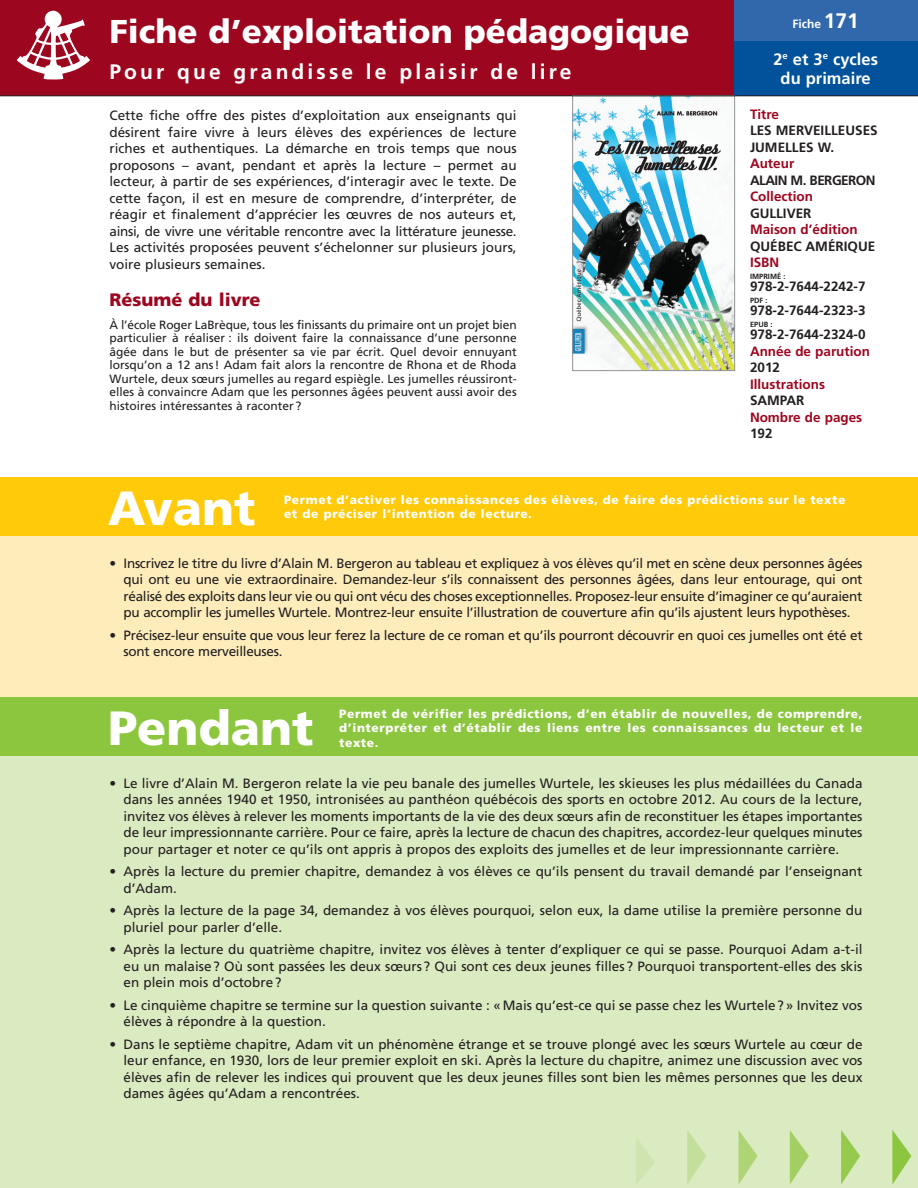
<style>
.page{position:relative;width:918px;height:1188px;background:#fff}
.page>*{position:absolute;margin:0;border:0;box-sizing:border-box;transform-origin:0 0}
.t1{font:900 48px "Frutiger";color:#fff}
.t2{font:900 33px "Frutiger";color:#fff}
.t3{font:700 21px "Frutiger";letter-spacing:.15em;color:#fff}
.t4{font:900 18px "Frutiger";color:#9d061f}
.t5{font:700 16.5px/19.8px "Frutiger";color:#fff;text-align:center}
.Paragraph_Style_2{font:13.5px/16.5px "Frutiger";color:#231f20;text-align:justify}
.Paragraph_Style_2-2{font:13.5px/16.5px "Frutiger";letter-spacing:-.02em;color:#231f20}
.t6{font:700 13.5px/16.5px "Frutiger";color:#231f20}
.t7{font:700 13.5px/16.5px "Frutiger";color:#9d061f}
.t8{font:700 13.5px "Frutiger";letter-spacing:-.04em;color:#231f20}
.t9{font:12px/13.5px "Frutiger";color:#231f20;text-align:justify}
.t10{font:900 12px/14.4px "Frutiger";letter-spacing:.05em;color:#fff}
.t11{font:700 12px "Frutiger";color:#fff}
.t12{font:700 7.5px "Frutiger";color:#231f20}
.s1{font-size:21px}
.s2{color:#231f20}
</style>
<div class="page">
<div style="left:729px;top:12px;width:189px;height:84px;background:#01519b"></div>
<div style="left:729px;top:0;width:189px;height:40px;background:#3068ab"></div>
<div style="left:0;top:0;width:733px;height:96px;background:#9d061f"></div>
<svg style="left:17px;top:11px;width:73px;height:68px"></svg>
<img style="left:574px;top:97px;width:159px;height:272px">
<div style="left:572px;top:95px;width:163px;height:276px;border:1px solid #939598"></div>
<hr style="left:0;top:96px;width:918px;height:1px;background:#231f20">
<div style="left:0;top:690px;width:918px;height:498px;background:#daeac1"></div>
<div style="left:0;top:518px;width:918px;height:216px;background:#feedbb"></div>
<svg style="left:636px;top:1137px;width:19px;height:47px"></svg>
<svg style="left:687px;top:1130px;width:19px;height:54px"></svg>
<svg style="left:739px;top:1131px;width:19px;height:53px"></svg>
<svg style="left:790px;top:1130px;width:19px;height:54px"></svg>
<svg style="left:841px;top:1130px;width:19px;height:55px"></svg>
<svg style="left:892px;top:1130px;width:19px;height:55px"></svg>
<div style="left:0;top:477px;width:918px;height:59px;background:#feca0a"></div>
<div style="left:0;top:698px;width:918px;height:58px;background:#8bc63e"></div>
<p class="t2" style="left:110px;top:11px;width:582px">Fiche d’exploitation pédagogique</p>
<p class="t3" style="left:110px;top:59px;width:463px">Pour que grandisse le plaisir de lire</p>
<p class="Paragraph_Style_2" style="left:110px;top:107px;width:409px">Cette fiche offre des pistes d’exploitation aux enseignants qui désirent faire vivre à leurs élèves des expériences de lecture riches et authentiques. La démarche en trois temps que nous proposons – avant, pendant et après la lecture – permet au lecteur, à partir de ses expériences, d’interagir avec le texte. De cette façon, il est en mesure de comprendre, d’interpréter, de réagir et finalement d’apprécier les œuvres de nos auteurs et, ainsi, de vivre une véritable rencontre avec la littérature jeunesse.<br>Les activités proposées peuvent s’échelonner sur plusieurs jours, voire plusieurs semaines.</p>
<p class="t4" style="left:110px;top:289px;width:152px">Résumé du livre</p>
<p class="t9" style="left:110px;top:317px;width:409px">À l’école Roger LaBrèque, tous les finissants du primaire ont un projet bien particulier à réaliser : ils doivent faire la connaissance d’une personne âgée dans le but de présenter sa vie par écrit. Quel devoir ennuyant lorsqu’on a 12 ans! Adam fait alors la rencontre de Rhona et de Rhoda Wurtele, deux sœurs jumelles au regard espiègle. Les jumelles réussiront&shy;elles à convaincre Adam que les personnes âgées peuvent aussi avoir des histoires intéressantes à raconter ?</p>
<p class="t11" style="left:793px;top:17px;width:68px">Fiche <span class="s1">171</span></p>
<p class="t5" style="left:773px;top:49px;width:106px">2<sup>e</sup> et 3<sup>e</sup> cycles du primaire</p>
<p class="t7" style="left:750px;top:105px;width:31px">Titre</p>
<p class="t6" style="left:750px;top:122px;width:129px">LES MERVEILLEUSES<br>JUMELLES W.</p>
<p class="t7" style="left:750px;top:155px;width:46px">Auteur</p>
<p class="t8" style="left:750px;top:172px;width:127px">ALAIN M. BERGERON</p>
<p class="t7" style="left:750px;top:188px;width:65px">Collection</p>
<p class="t6" style="left:750px;top:204px;width:63px">GULLIVER</p>
<p class="t7" style="left:750px;top:221px;width:127px">Maison d’édition<br><span class="s2">QUÉBEC AMÉRIQUE</span></p>
<p class="t7" style="left:750px;top:254px;width:31px">ISBN</p>
<p class="t12" style="left:750px;top:272px;width:37px">IMPRIMÉ :</p>
<p class="t6" style="left:750px;top:278px;width:117px">978-2-7644-2242-7</p>
<p class="t12" style="left:750px;top:296px;width:19px">PDF :</p>
<p class="t6" style="left:750px;top:302px;width:117px">978-2-7644-2323-3</p>
<p class="t12" style="left:750px;top:320px;width:24px">EPUB :</p>
<p class="t6" style="left:750px;top:326px;width:117px">978-2-7644-2324-0</p>
<p class="t7" style="left:750px;top:342px;width:122px">Année de parution</p>
<p class="t6" style="left:750px;top:359px;width:32px">2012</p>
<p class="t7" style="left:750px;top:375px;width:77px">Illustrations</p>
<p class="t6" style="left:750px;top:392px;width:56px">SAMPAR</p>
<p class="t7" style="left:750px;top:408px;width:114px">Nombre de pages</p>
<p class="t6" style="left:750px;top:425px;width:24px">192</p>
<p class="t1" style="left:108px;top:479px;width:149px">Avant</p>
<p class="t10" style="left:284px;top:492px;width:563px">Permet d’activer les connaissances des élèves, de faire des prédictions sur le texte et de préciser l’intention de lecture.</p>
<p class="Paragraph_Style_2" style="left:124px;top:554px;width:741px;text-indent:-14px">• Inscrivez le titre du livre d’Alain M. Bergeron au tableau et expliquez à vos élèves qu’il met en scène deux personnes âgées qui ont eu une vie extraordinaire. Demandez-leur s’ils connaissent des personnes âgées, dans leur entourage, qui ont réalisé des exploits dans leur vie ou qui ont vécu des choses exceptionnelles. Proposez-leur ensuite d’imaginer ce qu’auraient pu accomplir les jumelles Wurtele. Montrez-leur ensuite l’illustration de couverture afin qu’ils ajustent leurs hypothèses.</p>
<p class="Paragraph_Style_2-2" style="left:124px;top:626px;width:741px;text-indent:-14px">• Précisez-leur ensuite que vous leur ferez la lecture de ce roman et qu’ils pourront découvrir en quoi ces jumelles ont été et sont encore merveilleuses.</p>
<p class="t1" style="left:108px;top:700px;width:207px">Pendant</p>
<p class="t10" style="left:339px;top:706px;width:525px;text-align:justify">Permet de vérifier les prédictions, d’en établir de nouvelles, de comprendre, d’interpréter et d’établir des liens entre les connaissances du lecteur et le texte.</p>
<p class="Paragraph_Style_2" style="left:124px;top:775px;width:741px;text-indent:-14px">• Le livre d’Alain M. Bergeron relate la vie peu banale des jumelles Wurtele, les skieuses les plus médaillées du Canada dans les années 1940 et 1950, intronisées au panthéon québécois des sports en octobre 2012. Au cours de la lecture, invitez vos élèves à relever les moments importants de la vie des deux sœurs afin de reconstituer les étapes importantes de leur impressionnante carrière. Pour ce faire, après la lecture de chacun des chapitres, accordez-leur quelques minutes pour partager et noter ce qu’ils ont appris à propos des exploits des jumelles et de leur impressionnante carrière.</p>
<p class="Paragraph_Style_2" style="left:124px;top:863px;width:740px;text-indent:-14px">• Après la lecture du premier chapitre, demandez à vos élèves ce qu’ils pensent du travail demandé par l’enseignant d’Adam.</p>
<p class="Paragraph_Style_2" style="left:124px;top:902px;width:740px;text-indent:-14px">• Après la lecture de la page 34, demandez à vos élèves pourquoi, selon eux, la dame utilise la première personne du pluriel pour parler d’elle.</p>
<p class="Paragraph_Style_2" style="left:124px;top:941px;width:740px;text-indent:-14px">• Après la lecture du quatrième chapitre, invitez vos élèves à tenter d’expliquer ce qui se passe. Pourquoi Adam a-t-il eu un malaise? Où sont passées les deux sœurs? Qui sont ces deux jeunes filles? Pourquoi transportent-elles des skis en plein mois d’octobre?</p>
<p class="Paragraph_Style_2" style="left:124px;top:997px;width:740px;text-indent:-14px">• Le cinquième chapitre se termine sur la question suivante : «Mais qu’est-ce qui se passe chez les Wurtele?» Invitez vos élèves à répondre à la question.</p>
<p class="Paragraph_Style_2" style="left:124px;top:1036px;width:741px;text-indent:-14px">• Dans le septième chapitre, Adam vit un phénomène étrange et se trouve plongé avec les sœurs Wurtele au cœur de leur enfance, en 1930, lors de leur premier exploit en ski. Après la lecture du chapitre, animez une discussion avec vos élèves afin de relever les indices qui prouvent que les deux jeunes filles sont bien les mêmes personnes que les deux dames âgées qu’Adam a rencontrées.</p>
</div>
